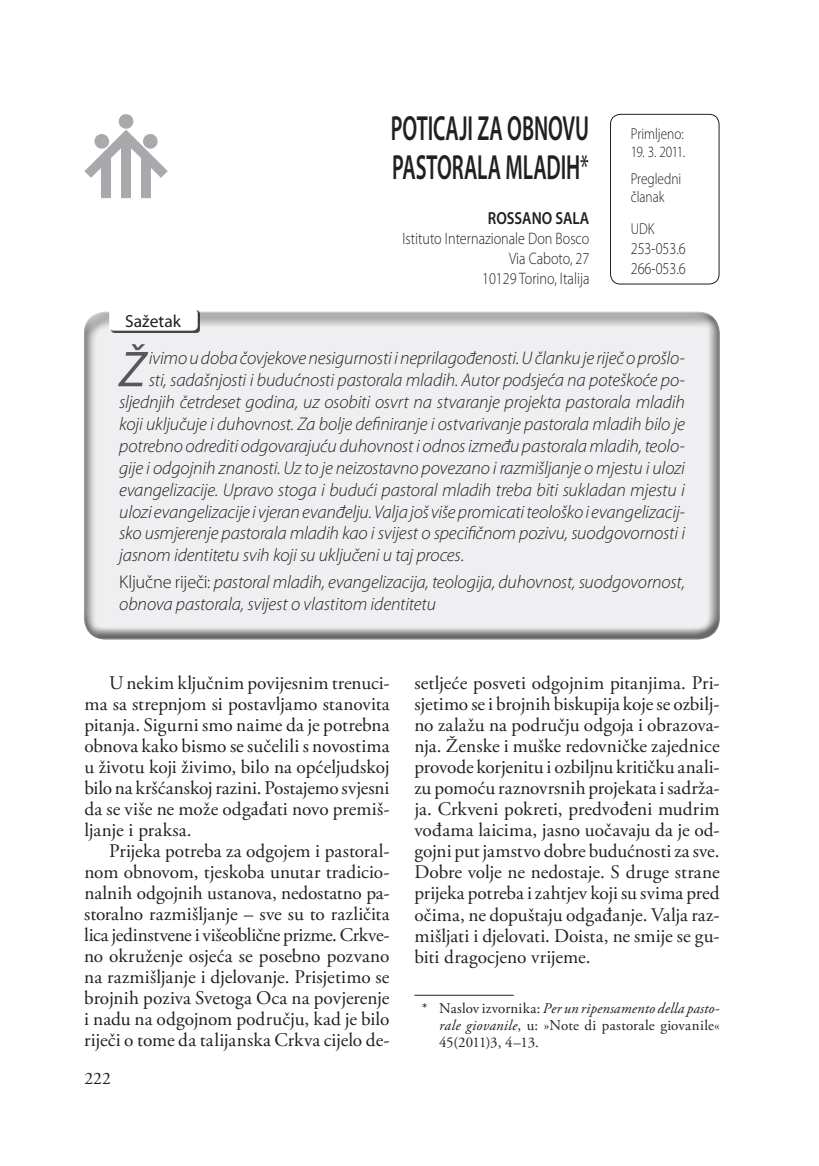
<style>
.page{position:relative;width:819px;height:1166px;background:#fff}
.page>*{position:absolute;margin:0;border:0;box-sizing:border-box;transform-origin:0 0}
.t1{font:italic 50.75px "Myriad Pro";color:#57585a}
.t2{font:600 35px/38.5px "Myriad Pro";letter-spacing:-.005em;color:#231f20;scale:.6 1}
.t3{font:19.25px/21px "Adobe Garamond Pro";color:#231f20;text-align:justify}
.t4{font:italic 300 18.38px/21.9px "Myriad Pro";letter-spacing:-.01em;color:#231f20}
.t5{font:600 17.5px "Myriad Pro";color:#231f20;scale:.85 1}
.t6{font:17.5px "Myriad Pro";letter-spacing:.005em;color:#231f20}
.t7{font:17.5px "Adobe Garamond Pro";color:#231f20}
.t8{font:300 16.62px/20.1px "Myriad Pro";color:#231f20;text-align:right;scale:.85 1}
.t9{font:300 15.75px/27.5px "Myriad Pro";color:#231f20;scale:.85 1}
.t10{font:14.88px/16.6px "Adobe Garamond Pro";letter-spacing:.01em;color:#231f20;text-align:justify}
.s1{font-weight:400}
.s2{font-style:normal}
.s3{font-style:italic}
</style>
<div class="page">
<div style="left:82px;top:308px;width:638px;height:319px;background:#fff;opacity:.75"></div>
<div style="left:82px;top:316px;width:638px;height:324px;background:#231f20;opacity:.75"></div>
<div style="left:112px;top:311px;width:88px;height:22px;background:#464244"></div>
<div style="left:109px;top:308px;width:89px;height:23px;background:#fff;border-radius:5px"></div>
<svg style="left:84px;top:114px;width:84px;height:84px"></svg>
<div style="left:610px;top:114px;width:109px;height:170px;border:1px solid #231f20;border-radius:10px"></div>
<hr style="left:414px;top:995px;width:99px;height:1px;background:#231f20">
<p class="t6" style="left:125px;top:310px;width:57px">Sažetak</p>
<h2 class="t2" style="left:391px;top:108px;width:332px">POTICAJI ZA OBNOVU<br>PASTORALA MLADIH<span class="s1">*</span></h2>
<p class="t5" style="left:488px;top:206px;width:121px">ROSSANO SALA</p>
<p class="t8" style="left:402px;top:228px;width:221px">Istituto Internazionale Don Bosco<br>Via Caboto, 27<br>10129 Torino, Italija</p>
<p class="t9" style="left:630px;top:120px;width:64px">Primljeno:</p>
<p class="t9" style="left:630px;top:138px;width:65px">19. 3. 2011.<br>Pregledni</p>
<p class="t9" style="left:630px;top:180px;width:41px;line-height:32.4px">članak<br>UDK</p>
<p class="t8" style="left:630px;top:239px;width:66px;text-align:left">253-053.6<br>266-053.6</p>
<h1 class="t1" style="left:119px;top:338px;width:28px">Ž</h1>
<p class="t4" style="left:149px;top:347px;width:537px">ivimo u doba čovjekove nesigurnosti i neprilagođenosti. U članku je riječ o prošlo-</p>
<p class="t4" style="left:149px;top:369px;width:537px">sti, sadašnjosti i budućnosti pastorala mladih. Autor podsjeća na poteškoće po-</p>
<p class="t4" style="left:119px;top:391px;width:567px">sljednjih četrdeset godina, uz osobiti osvrt na stvaranje projekta pastorala mladih</p>
<p class="t4" style="left:119px;top:413px;width:567px">koji uključuje i duhovnost. Za bolje definiranje i ostvarivanje pastorala mladih bilo je</p>
<p class="t4" style="left:119px;top:435px;width:567px">potrebno odrediti odgovarajuću duhovnost i odnos između pastorala mladih, teolo-</p>
<p class="t4" style="left:119px;top:456px;width:567px">gije i odgojnih znanosti. Uz to je neizostavno povezano i razmišljanje o mjestu i ulozi</p>
<p class="t4" style="left:119px;top:478px;width:567px">evangelizacije. Upravo stoga i budući pastoral mladih treba biti sukladan mjestu i</p>
<p class="t4" style="left:119px;top:500px;width:567px">ulozi evangelizacije i vjeran evanđelju. Valja još više promicati teološko i evangelizacij-</p>
<p class="t4" style="left:119px;top:522px;width:567px">sko usmjerenje pastorala mladih kao i svijest o specifičnom pozivu, suodgovornosti i</p>
<p class="t4" style="left:119px;top:544px;width:346px">jasnom identitetu svih koji su uključeni u taj proces.</p>
<p class="t4" style="left:119px;top:571px;width:567px"><span class="s2">Ključne riječi:</span> pastoral mladih, evangelizacija, teologija, duhovnost, suodgovornost, obnova pastorala, svijest o vlastitom identitetu</p>
<p class="t3" style="left:84px;top:673px;width:307px;text-indent:25px">U nekim ključnim povijesnim trenuci&shy;ma sa strepnjom si postavljamo stanovita pitanja. Sigurni smo naime da je potrebna obnova kako bismo se sučelili s novostima u životu koji živimo, bilo na općeljudskoj bilo na kršćanskoj razini. Postajemo svjesni da se više ne može odgađati novo premiš&shy;ljanje i praksa.</p>
<p class="t3" style="left:84px;top:841px;width:307px;text-indent:25px">Prijeka potreba za odgojem i pastoral&shy;nom obnovom, tjeskoba unutar tradicio&shy;nalnih odgojnih ustanova, nedostatno pa&shy;storalno razmišljanje – sve su to različita lica jedinstvene i višeoblične prizme. Crkve&shy;no okruženje osjeća se posebno pozvano na razmišljanje i djelovanje. Prisjetimo se brojnih poziva Svetoga Oca na povjerenje i nadu na odgojnom području, kad je bilo riječi o tome da talijanska Crkva cijelo de-</p>
<p class="t7" style="left:84px;top:1068px;width:28px">222</p>
<p class="t3" style="left:414px;top:673px;width:307px">setljeće posveti odgojnim pitanjima. Pri&shy;sjetimo se i brojnih biskupija koje se ozbilj&shy;no zalažu na području odgoja i obrazova&shy;nja. Ženske i muške redovničke zajednice provode korjenitu i ozbiljnu kritičku anali&shy;zu pomoću raznovrsnih projekata i sadrža&shy;ja. Crkveni pokreti, predvođeni mudrim vođama laicima, jasno uočavaju da je od&shy;gojni put jamstvo dobre budućnosti za sve.<br>Dobre volje ne nedostaje. S druge strane prijeka potreba i zahtjev koji su svima pred očima, ne dopuštaju odgađanje. Valja raz&shy;mišljati i djelovati. Doista, ne smije se gu&shy;biti dragocjeno vrijeme.</p>
<p class="t10" style="left:439px;top:1001px;width:282px;text-indent:-17px">* Naslov izvornika: <span class="s3">Per un ripensamento della pasto&shy;rale giovanile</span>, u: »Note di pastorale giovanile« 45(2011)3, 4–13.</p>
</div>
